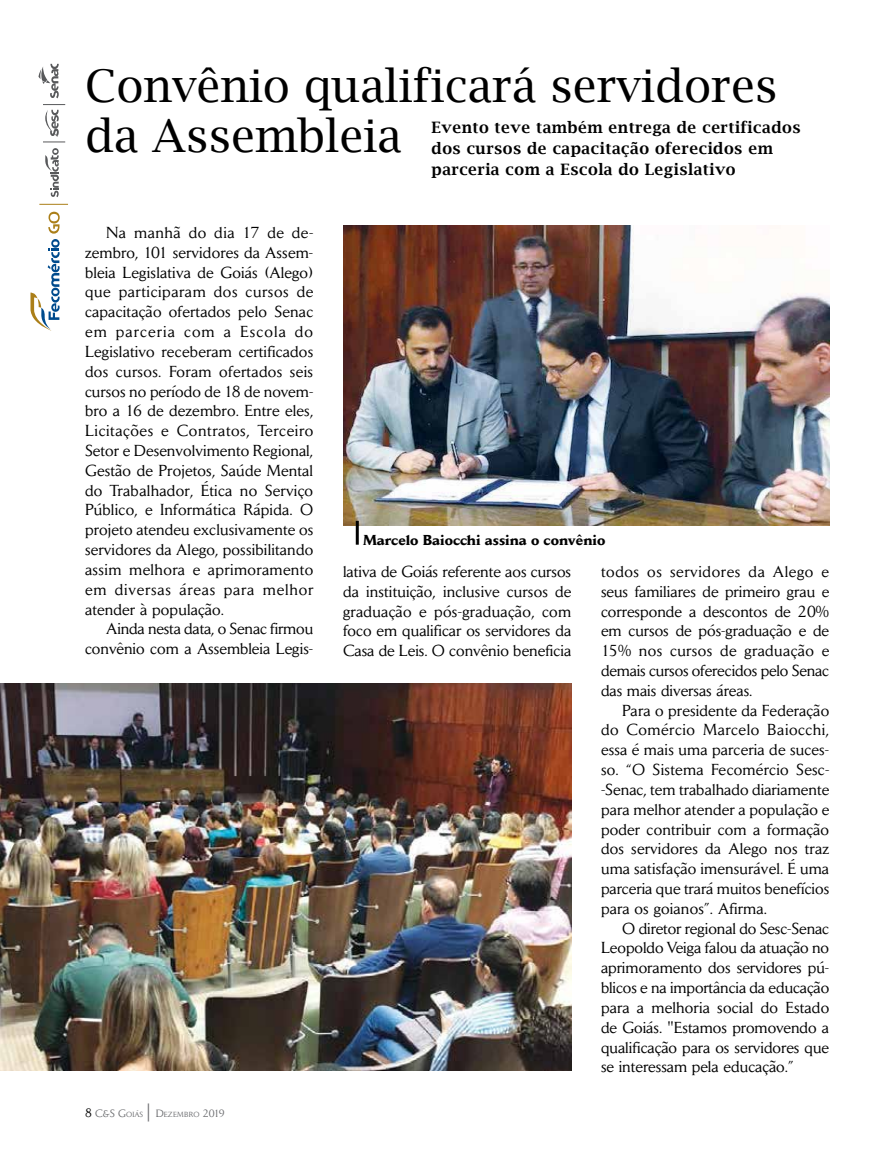
<style>
.page{position:relative;width:893px;height:1149px;background:#fff}
.page>*{position:absolute;margin:0;border:0;box-sizing:border-box;transform-origin:0 0}
.t1{font:45.15px/49.5px "Lucida Bright";color:#000}
.t2{font:15.75px/19.8px "Daily News";color:#000;text-align:justify}
.t3{font:600 15.75px/21px "Lucida Bright";letter-spacing:.03em;color:#000}
.t4{font:700 14.25px "Daily News";color:#000}
.t5{font:10.5px "Daily News";color:#6d6e71}
.t6{font:7.35px "Daily News";letter-spacing:.04em;color:#6d6e71}
.s1{font-size:12px;color:#000}
.s2{font-size:7.35px}
.s3{font-size:18px}
.s4{font-size:10.5px}
</style>
<div class="page">
<img style="left:0;top:683px;width:571px;height:387px">
<img style="left:343px;top:225px;width:486px;height:300px">
<svg style="left:30px;top:239px;width:30px;height:91px"></svg>
<svg style="left:48px;top:212px;width:12px;height:21px"></svg>
<svg style="left:39px;top:204px;width:29px;height:1px"></svg>
<svg style="left:39px;top:64px;width:20px;height:34px"></svg>
<svg style="left:45px;top:148px;width:14px;height:49px"></svg>
<svg style="left:43px;top:104px;width:22px;height:38px"></svg>
<hr style="left:356px;top:520px;width:3px;height:24px;background:#020202">
<h1 class="t1" style="left:85px;top:61px;width:694px">Convênio qualificará servidores da Assembleia</h1>
<p class="t3" style="left:432px;top:117px;width:370px">Evento teve também entrega de certificados dos cursos de capacitação oferecidos em parceria com a Escola do Legislativo</p>
<p class="t2" style="left:85px;top:222px;width:230px;text-indent:21px">Na manhã do dia 17 de de&shy;zembro, 101 servidores da Assem&shy;bleia Legislativa de Goiás (Alego) que participaram dos cursos de capacitação ofertados pelo Senac em parceria com a Escola do Legislativo receberam certificados dos cursos. Foram ofertados seis cursos no período de 18 de novem&shy;bro a 16 de dezembro. Entre eles, Licitações e Contratos, Terceiro Setor e Desenvolvimento Regional, Gestão de Projetos, Saúde Mental do Trabalhador, Ética no Serviço Público, e Informática Rápida. O projeto atendeu exclusivamente os servidores da Alego, possibilitando assim melhora e aprimoramento em diversas áreas para melhor atender à população.</p>
<p class="t2" style="left:85px;top:618px;width:230px;text-align:right">Ainda nesta data, o Senac firmou convênio com a Assembleia Legis-</p>
<p class="t5" style="left:85px;top:1106px;width:59px"><span class="s1">8</span> C&amp;S G<span class="s2">OIÁS</span></p>
<p class="t6" style="left:146px;top:1109px;width:80px"><span class="s3">|</span> <span class="s4">D</span>EZEMBRO <span class="s4">2019</span></p>
<p class="t4" style="left:363px;top:531px;width:244px">Marcelo Baiocchi assina o convênio</p>
<p class="t2" style="left:343px;top:561px;width:230px">lativa de Goiás referente aos cursos da instituição, inclusive cursos de graduação e pós-graduação, com foco em qualificar os servidores da Casa de Leis. O convênio beneficia</p>
<p class="t2" style="left:601px;top:561px;width:230px">todos os servidores da Alego e seus familiares de primeiro grau e corresponde a descontos de 20% em cursos de pós-graduação e de 15% nos cursos de graduação e demais cursos oferecidos pelo Senac das mais diversas áreas.</p>
<p class="t2" style="left:601px;top:700px;width:230px;text-indent:21px">Para o presidente da Federação do Comércio Marcelo Baiocchi, essa é mais uma parceria de suces&shy;so. “O Sistema Fecomércio Sesc--Senac, tem trabalhado diariamente para melhor atender a população e poder contribuir com a formação dos servidores da Alego nos traz uma satisfação imensurável. É uma parceria que trará muitos benefícios para os goianos”. Afirma.</p>
<p class="t2" style="left:601px;top:917px;width:230px;text-indent:21px">O diretor regional do Sesc-Senac Leopoldo Veiga falou da atuação no aprimoramento dos servidores pú&shy;blicos e na importância da educação para a melhoria social do Estado de Goiás. "Estamos promovendo a qualificação para os servidores que se interessam pela educação.”</p>
</div>
